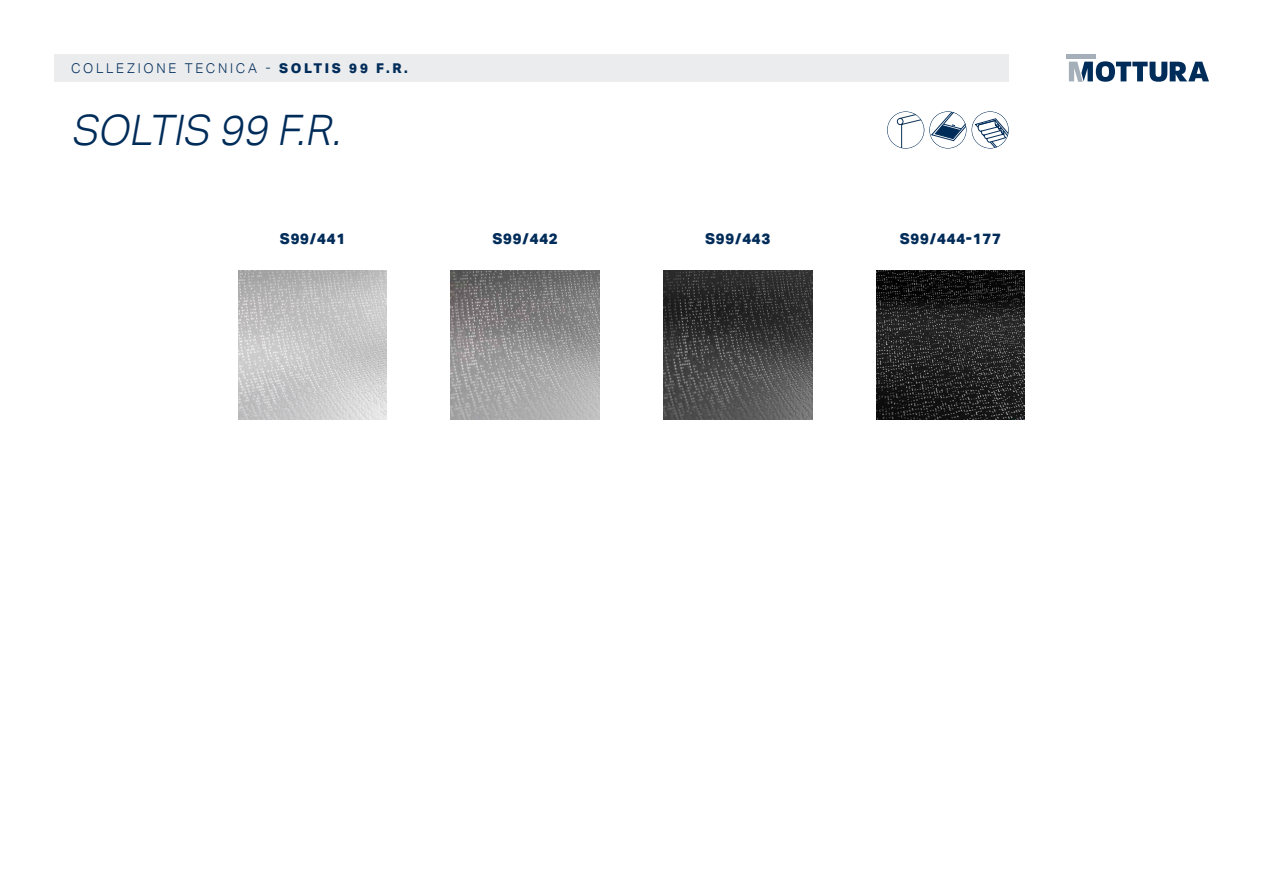
<style>
.page{position:relative;width:1263px;height:893px;background:#fff}
.page>*{position:absolute;margin:0;border:0;box-sizing:border-box;transform-origin:0 0}
.t1{font:italic 300 42px "Aktiv Grotesk";color:#002c59}
.t2{font:800 15px "Aktiv Grotesk";letter-spacing:.05em;color:#002c59}
.t3{font:300 13.5px "Aktiv Grotesk";letter-spacing:.2em;color:#002c59}
.s1{font-weight:800}
</style>
<div class="page">
<div style="left:54px;top:54px;width:955px;height:28px;background:#eaecee"></div>
<hr style="left:1066px;top:54px;width:29px;height:4px;background:#a5afba">
<svg style="left:1069px;top:61px;width:140px;height:21px"></svg>
<svg style="left:897px;top:113px;width:27px;height:34px"></svg>
<div style="left:887px;top:111px;width:37px;height:38px;border:1px solid #002c59;border-radius:50%"></div>
<svg style="left:931px;top:111px;width:35px;height:30px"></svg>
<div style="left:929px;top:111px;width:37px;height:38px;border:1px solid #002c59;border-radius:50%"></div>
<svg style="left:974px;top:118px;width:35px;height:29px"></svg>
<div style="left:971px;top:111px;width:38px;height:38px;border:1px solid #002c59;border-radius:50%"></div>
<img style="left:238px;top:271px;width:149px;height:148px">
<img style="left:451px;top:271px;width:149px;height:148px">
<img style="left:663px;top:271px;width:149px;height:148px">
<img style="left:876px;top:271px;width:149px;height:148px">
<p class="t3" style="left:71px;top:60px;width:338px">COLLEZIONE TECNICA - <span class="s1">SOLTIS 99 F.R.</span></p>
<p class="t1" style="left:71px;top:106px;width:285px">SOLTIS99F.R.</p>
<p class="t2" style="left:280px;top:230px;width:67px">S99/441</p>
<p class="t2" style="left:492px;top:230px;width:67px">S99/442</p>
<p class="t2" style="left:705px;top:230px;width:67px">S99/443</p>
<p class="t2" style="left:900px;top:230px;width:103px">S99/444-177</p>
</div>
